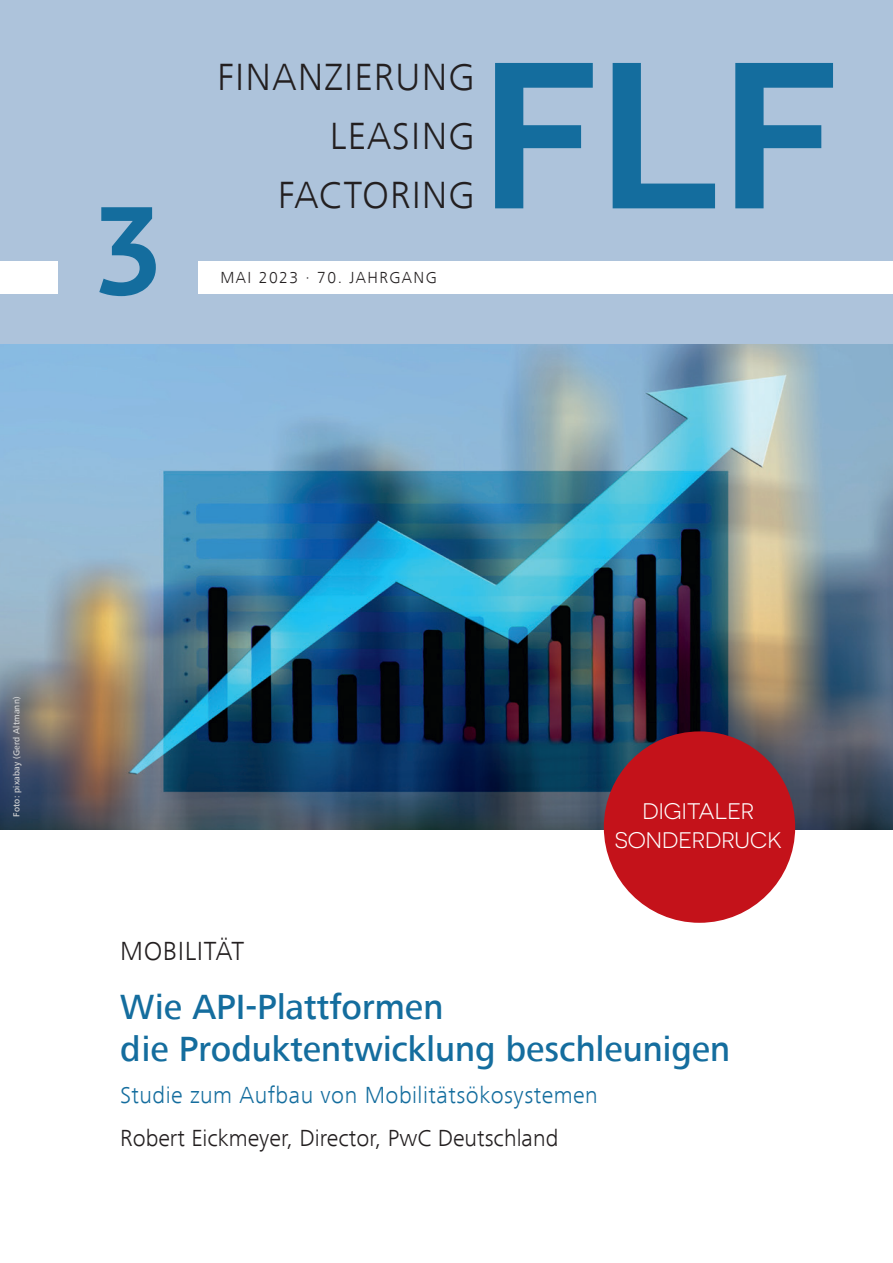
<style>
.page{position:relative;width:893px;height:1263px;background:#fff}
.page>*{position:absolute;margin:0;border:0;box-sizing:border-box;transform-origin:0 0}
.t1{font:700 204.75px "Raleway";color:#146d9e}
.t2{font:700 124.5px "PT Mono";color:#146d9e}
.t3{font:300 39px/59.4px "Frutiger Next Com";letter-spacing:.03em;color:#231f20;text-align:right}
.t4{font:500 36px/42px "Frutiger Next Com";color:#146d9e}
.t5{font:300 27px "Frutiger Next Com";letter-spacing:.02em;color:#231f20}
.t6{font:300 24px "Frutiger Next Com";letter-spacing:.02em;color:#146d9e}
.t7{font:300 24px "Frutiger Next Com";color:#231f20}
.t8{font:22.5px/28.3px "Novecentosanswide";color:#fff;text-align:center}
.t9{font:300 16.5px "Frutiger Next Com";letter-spacing:.09em;color:#231f20}
.t10{font:500 9px "Frutiger Next Com";letter-spacing:.02em;color:#d1d2d4}
</style>
<div class="page">
<img style="left:0;top:344px;width:893px;height:485px">
<div style="left:0;top:0;width:893px;height:344px;background:#adc3db"></div>
<div style="left:0;top:261px;width:893px;height:32px;background:#fff"></div>
<div style="left:58px;top:198px;width:139px;height:118px;background:#adc3db"></div>
<div style="left:604px;top:731px;width:191px;height:192px;background:#c4121a;border-radius:50%"></div>
<h2 class="t2" style="left:90px;top:177px;width:76px">3</h2>
<p class="t3" style="left:217px;top:47px;width:259px">FINANZIERUNG<br>LEASING</p>
<p class="t3" style="left:278px;top:165px;width:198px">FACTORING</p>
<h1 class="t1" style="left:480px;top:19px;width:359px">FLF</h1>
<p class="t9" style="left:220px;top:268px;width:218px">MAI 2023 · 70. JAHRGANG</p>
<p class="t10" style="left:11px;top:817px;width:122px;rotate:-90deg">Foto: pixabay (Gerd Altmann)</p>
<p class="t8" style="left:615px;top:797px;width:169px">DIGITALER<br>SONDERDRUCK</p>
<p class="t5" style="left:120px;top:935px;width:126px">MOBILITÄT</p>
<p class="t4" style="left:120px;top:985px;width:611px">Wie API-Plattformen<br>die Produktentwicklung beschleunigen</p>
<p class="t6" style="left:120px;top:1082px;width:479px">Studie zum Aufbau von Mobilitätsökosystemen</p>
<p class="t7" style="left:120px;top:1124px;width:440px">Robert Eickmeyer, Director, PwC Deutschland</p>
</div>
